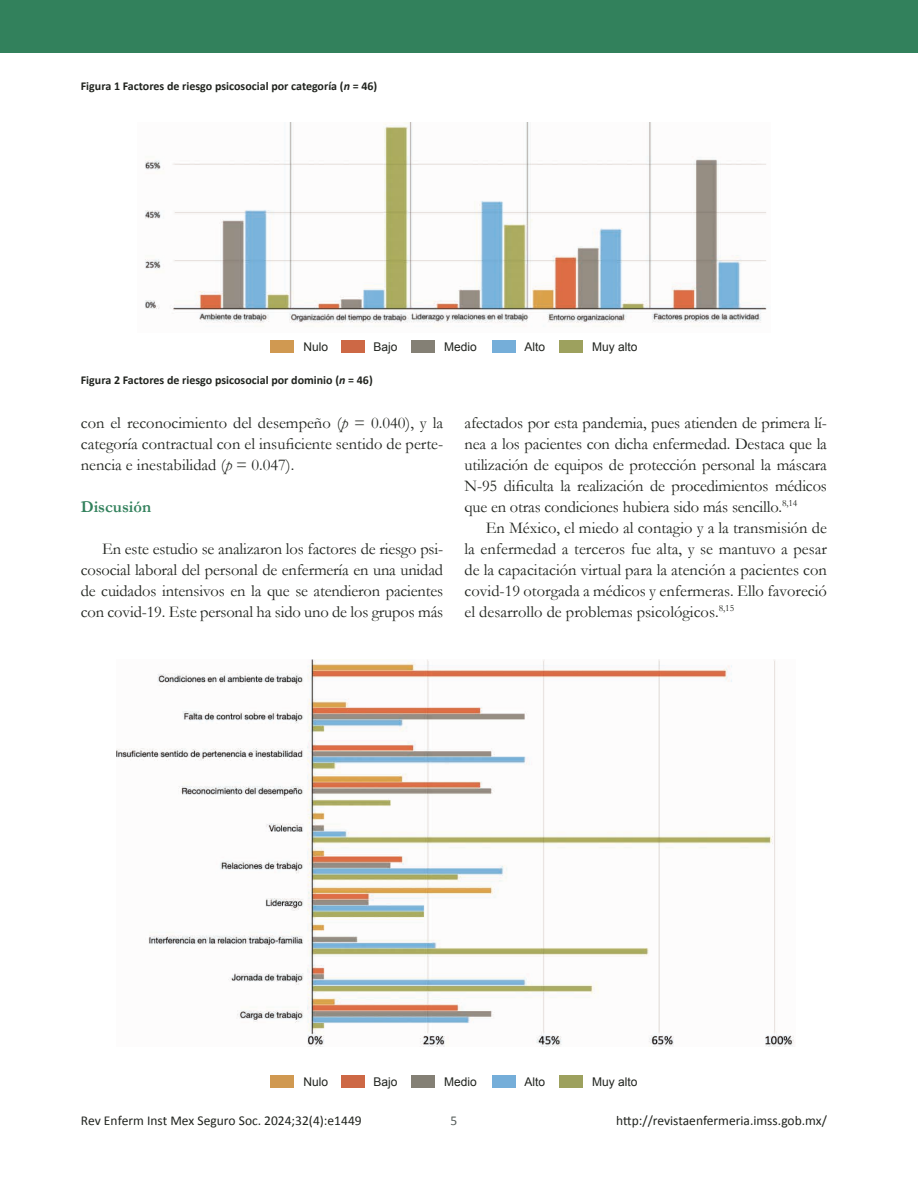
<style>
.page{position:relative;width:918px;height:1188px;background:#fff}
.page>*{position:absolute;margin:0;border:0;box-sizing:border-box;transform-origin:0 0}
.t1{font:16.5px/21px "Garamond";letter-spacing:-.005em;color:#20231e;text-align:justify}
.t2{font:700 16.5px "Garamond";color:#32815c}
.t3{font:13.5px "Calibri";color:#20231e}
.t4{font:13.5px "Calibri";color:#575e5c}
.t5{font:700 12px "Calibri";color:#20231e}
.t6{font:12px "Arial";color:#20231e}
.s1{font-style:italic}
</style>
<div class="page">
<div style="left:0;top:0;width:918px;height:53px;background:#32815c"></div>
<img style="left:145px;top:123px;width:622px;height:200px">
<img style="left:116px;top:659px;width:679px;height:388px">
<div style="left:271px;top:1076px;width:23px;height:12px;background:#d09951"></div>
<div style="left:341px;top:1076px;width:23px;height:12px;background:#cd6845"></div>
<div style="left:412px;top:1076px;width:23px;height:12px;background:#848075"></div>
<div style="left:492px;top:1076px;width:23px;height:12px;background:#75aed9"></div>
<div style="left:560px;top:1076px;width:23px;height:12px;background:#9da15e"></div>
<div style="left:271px;top:340px;width:23px;height:13px;background:#d09951"></div>
<div style="left:341px;top:340px;width:23px;height:13px;background:#cd6845"></div>
<div style="left:412px;top:340px;width:23px;height:13px;background:#848075"></div>
<div style="left:492px;top:340px;width:23px;height:13px;background:#75aed9"></div>
<div style="left:560px;top:340px;width:23px;height:13px;background:#9da15e"></div>
<p class="t5" style="left:81px;top:78px;width:298px">Figura 1 Factores de riesgo psicosocial por categoría (<span class="s1">n</span> = 46)</p>
<p class="t6" style="left:303px;top:339px;width:26px">Nulo</p>
<p class="t6" style="left:374px;top:339px;width:26px">Bajo</p>
<p class="t6" style="left:444px;top:339px;width:34px">Medio</p>
<p class="t6" style="left:525px;top:339px;width:22px">Alto</p>
<p class="t6" style="left:592px;top:339px;width:47px">Muy alto</p>
<p class="t5" style="left:81px;top:372px;width:293px">Figura 2 Factores de riesgo psicosocial por dominio (<span class="s1">n</span> = 46)</p>
<p class="t1" style="left:81px;top:412px;width:364px">con el reconocimiento del desempeño (<span class="s1">p</span> = 0.040), y la categoría contractual con el insuficiente sentido de perte&shy;nencia e inestabilidad (<span class="s1">p</span> = 0.047).</p>
<p class="t2" style="left:81px;top:495px;width:72px">Discusión</p>
<p class="t1" style="left:81px;top:538px;width:364px;text-indent:21px">En este estudio se analizaron los factores de riesgo psi&shy;cosocial laboral del personal de enfermería en una unidad de cuidados intensivos en la que se atendieron pacientes con covid-19. Este personal ha sido uno de los grupos más</p>
<p class="t1" style="left:465px;top:412px;width:364px">afectados por esta pandemia, pues atienden de primera lí&shy;nea a los pacientes con dicha enfermedad. Destaca que la utilización de equipos de protección personal la máscara N-95 dificulta la realización de procedimientos médicos que en otras condiciones hubiera sido más sencillo.<sup>8,14</sup></p>
<p class="t1" style="left:465px;top:517px;width:364px;text-indent:21px">En México, el miedo al contagio y a la transmisión de la enfermedad a terceros fue alta, y se mantuvo a pesar de la capacitación virtual para la atención a pacientes con covid-19 otorgada a médicos y enfermeras. Ello favoreció el desarrollo de problemas psicológicos.<sup>8,15</sup></p>
<p class="t6" style="left:303px;top:1074px;width:26px">Nulo</p>
<p class="t6" style="left:374px;top:1074px;width:26px">Bajo</p>
<p class="t6" style="left:444px;top:1074px;width:34px">Medio</p>
<p class="t6" style="left:525px;top:1074px;width:22px">Alto</p>
<p class="t6" style="left:592px;top:1074px;width:47px">Muy alto</p>
<p class="t3" style="left:81px;top:1112px;width:282px">Rev Enferm Inst Mex Seguro Soc. 2024;32(4):e1449</p>
<p class="t4" style="left:450px;top:1112px;width:8px">5</p>
<p class="t3" style="left:616px;top:1112px;width:212px">http://revistaenfermeria.imss.gob.mx/</p>
</div>
